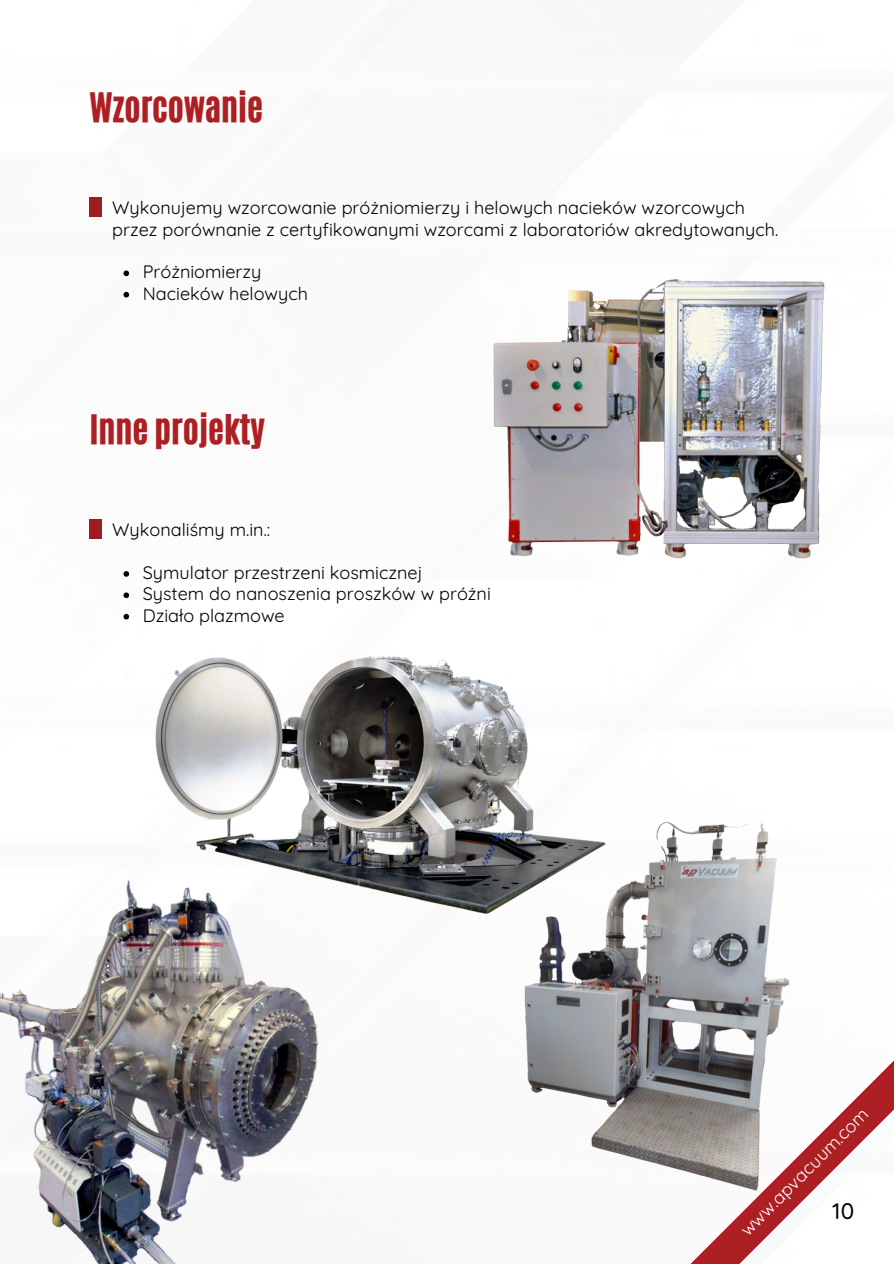
<style>
.page{position:relative;width:894px;height:1264px;background:#fff}
.page>*{position:absolute;margin:0;border:0;box-sizing:border-box;transform-origin:0 0}
.t1{font:34.2px "CA Generated";color:#ad1f22}
.t2{font:500 22.5px "Quicksand";color:#000}
.t3{font:18px/21.3px "Quicksand";color:#000}
.t4{font:18px "Quicksand";color:#fff}
</style>
<div class="page">
<div style="left:89px;top:197px;width:12px;height:20px;background:#9d1c20"></div>
<div style="left:89px;top:519px;width:12px;height:20px;background:#9d1c20"></div>
<img style="left:527px;top:820px;width:250px;height:266px">
<svg style="left:531px;top:902px;width:362px;height:361px"></svg>
<img style="left:0;top:919px;width:317px;height:344px">
<img style="left:493px;top:279px;width:332px;height:280px">
<img style="left:112px;top:360px;width:500px;height:705px">
<svg style="left:123px;top:270px;width:6px;height:6px"></svg>
<svg style="left:123px;top:292px;width:6px;height:5px"></svg>
<p class="t1" style="left:89px;top:83px;width:175px">Wzorcowanie</p>
<p class="t3" style="left:112px;top:197px;width:667px">Wykonujemy wzorcowanie próżniomierzy i helowych nacieków wzorcowych przez porównanie z certyfikowanymi wzorcami z laboratoriów akredytowanych.</p>
<p class="t3" style="left:143px;top:261px;width:120px">Próżniomierzy</p>
<p class="t3" style="left:143px;top:282px;width:167px">Nacieków helowych</p>
<p class="t1" style="left:89px;top:405px;width:177px">Inne projekty</p>
<h1 class="t3" style="left:112px;top:519px;width:159px">Wykonaliśmy m.in.:</h1>
<p class="t3" style="left:143px;top:561px;width:281px">Symulator przestrzeni kosmicznej</p>
<p class="t3" style="left:143px;top:583px;width:349px">System do nanoszenia proszków w próżni</p>
<p class="t3" style="left:143px;top:604px;width:143px">Działo plazmowe</p>
<h1 class="t4" style="left:735px;top:1224px;width:174px;rotate:-45deg">www.apvacuum.com</h1>
<p class="t2" style="left:832px;top:1196px;width:23px">10</p>
</div>
